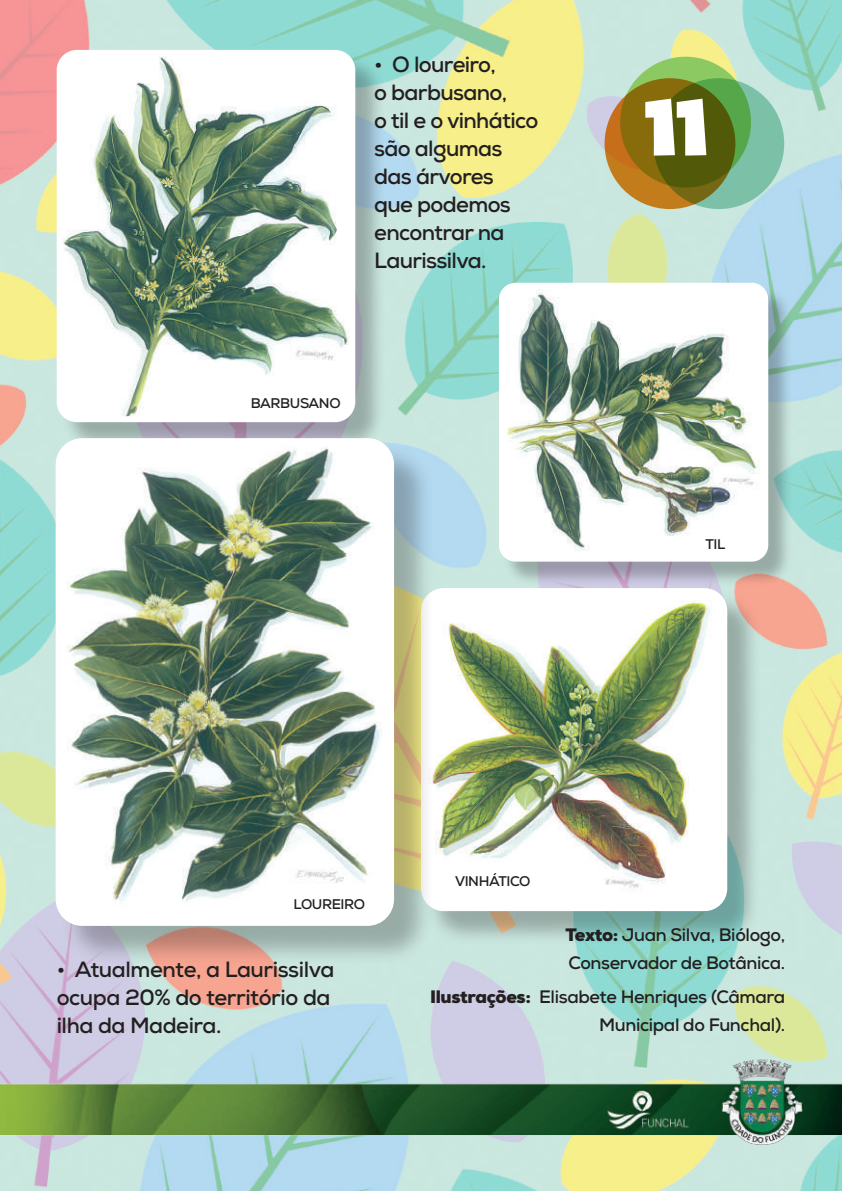
<style>
.page{position:relative;width:842px;height:1191px;background:#fff}
.page>*{position:absolute;margin:0;border:0;box-sizing:border-box;transform-origin:0 0}
.t1{font:65.6px "Wicked Mouse";color:#fff}
.t2{font:700 22px/28px "Nexa";letter-spacing:-.03em;color:#231f20}
.t3{font:700 18px/28px "Nexa";letter-spacing:-.02em;color:#231f20}
.t4{font:700 14px "Nexa";letter-spacing:-.03em;color:#231f20}
.s1{font-weight:900}
</style>
<div class="page">
<img style="left:0;top:0;width:842px;height:1191px">
<div style="left:620px;top:57px;width:131px;height:130px;background:#8dc962;border-radius:50%"></div>
<svg style="left:653px;top:78px;width:131px;height:131px;background:#70b88b"></svg>
<svg style="left:605px;top:78px;width:130px;height:131px;background:#79640d"></svg>
<img style="left:0;top:1059px;width:842px;height:85px">
<div style="left:61px;top:54px;width:325px;height:399px;background:#231f20;opacity:.3"></div>
<img style="left:60px;top:53px;width:292px;height:366px">
<div style="left:57px;top:50px;width:298px;height:372px;border:6px solid #fff;border-radius:17px"></div>
<div style="left:425px;top:592px;width:336px;height:353px;background:#231f20;opacity:.3"></div>
<div style="left:424px;top:591px;width:300px;height:316px;background:#fff;border-radius:19px"></div>
<img style="left:434px;top:601px;width:278px;height:288px">
<div style="left:421px;top:588px;width:306px;height:323px;border:7px solid #fff;border-radius:19px"></div>
<div style="left:60px;top:443px;width:374px;height:522px;background:#231f20;opacity:.3"></div>
<div style="left:60px;top:442px;width:330px;height:480px;background:#fff;border-radius:23px"></div>
<img style="left:60px;top:445px;width:324px;height:457px">
<div style="left:56px;top:438px;width:338px;height:488px;border:8px solid #fff;border-radius:23px"></div>
<div style="left:502px;top:286px;width:291px;height:301px;background:#231f20;opacity:.3"></div>
<div style="left:501px;top:285px;width:265px;height:274px;background:#fff;border-radius:14px"></div>
<img style="left:507px;top:290px;width:253px;height:261px">
<div style="left:499px;top:283px;width:269px;height:278px;border:5px solid #fff;border-radius:14px"></div>
<p class="t2" style="left:374px;top:50px;width:166px">• O loureiro,<br>o barbusano,<br>o til e o vinhático são algumas das árvores<br>que podemos encontrar na<br>Laurissilva.</p>
<p class="t4" style="left:251px;top:394px;width:91px">BARBUSANO</p>
<h1 class="t1" style="left:645px;top:74px;width:64px">11</h1>
<p class="t4" style="left:705px;top:535px;width:21px">TIL</p>
<p class="t4" style="left:293px;top:895px;width:73px">LOUREIRO</p>
<p class="t2" style="left:57px;top:955px;width:279px">• Atualmente, a Laurissilva ocupa 20% do território da ilha da Madeira.</p>
<p class="t4" style="left:455px;top:872px;width:77px">VINHÁTICO</p>
<p class="t3" style="left:565px;top:921px;width:221px"><span class="s1">Texto:</span> Juan Silva, Biólogo,<br>Conservador de Botânica.</p>
<p class="t3" style="left:430px;top:983px;width:357px;text-align:right"><span class="s1">Ilustrações:</span> Elisabete Henriques (Câmara<br>Municipal do Funchal).</p>
</div>
